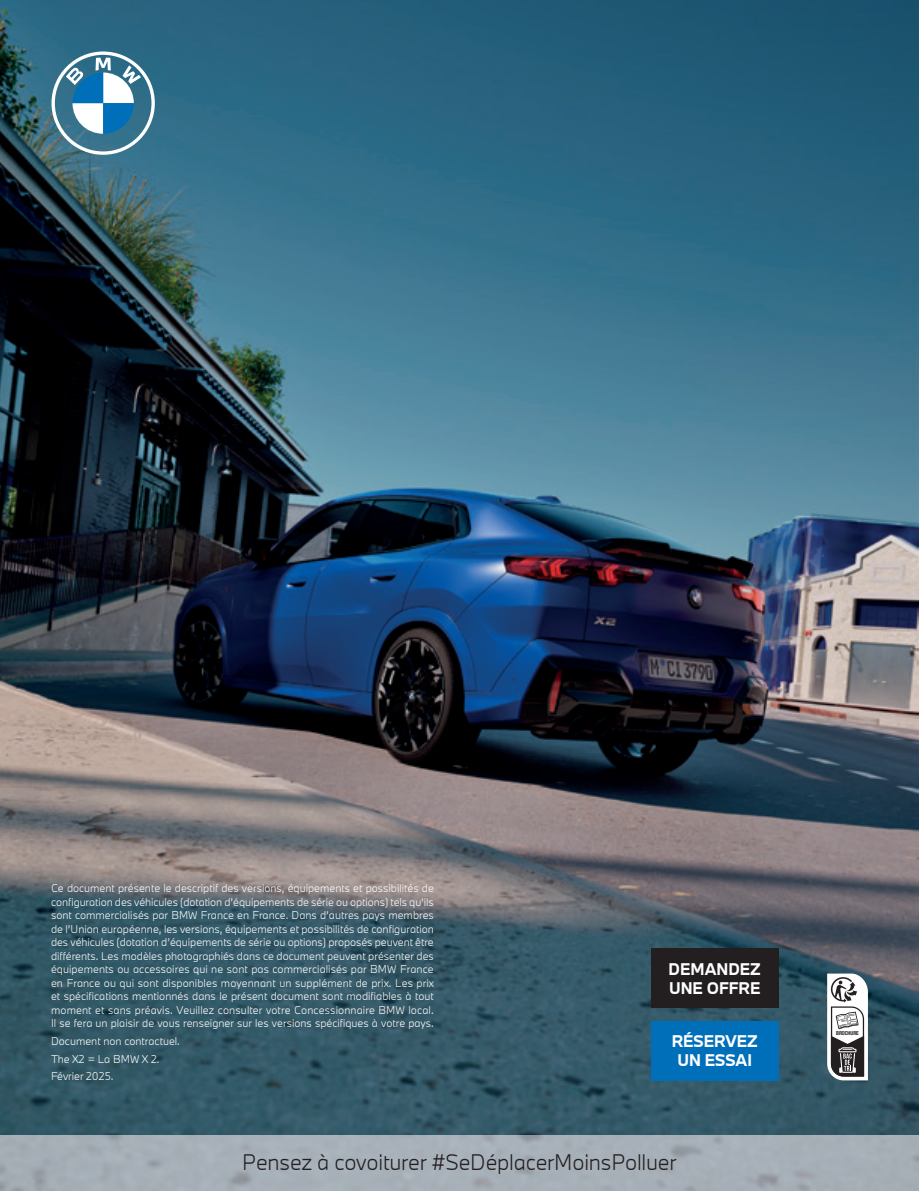
<style>
.page{position:relative;width:919px;height:1191px;background:#fff}
.page>*{position:absolute;margin:0;border:0;box-sizing:border-box;transform-origin:0 0}
.t1{font:300 21px "BMW Type Next Latin TT";letter-spacing:-.01em;color:#231f20}
.t2{font:700 15.75px/19.5px "BMW Type Next Latin TT";color:#fff;text-align:center}
.t3{font:300 10.5px/13.5px "BMW Type Next Latin TT";color:#fff;text-align:justify}
.t4{font:700 condensed 5.4px "Helvetica Neue";letter-spacing:-.02em;color:#231f20}
</style>
<div class="page">
<img style="left:0;top:0;width:918px;height:1135px">
<svg style="left:51px;top:51px;width:104px;height:104px"></svg>
<svg style="left:827px;top:973px;width:40px;height:107px"></svg>
<div style="left:651px;top:1020px;width:127px;height:60px;background:#006fba"></div>
<div style="left:651px;top:948px;width:127px;height:60px;background:#231f20"></div>
<p class="t3" style="left:51px;top:881px;width:384px">Ce document présente le descriptif des versions, équipements et possibilités de configuration des véhicules (dotation d’équipements de série ou options) tels qu’ils sont commercialisés par BMW France en France. Dans d’autres pays membres de l’Union européenne, les versions, équipements et possibilités de configuration des véhicules (dotation d’équipements de série ou options) proposés peuvent être différents. Les modèles photographiés dans ce document peuvent présenter des équipements ou accessoires qui ne sont pas commercialisés par BMW France en France ou qui sont disponibles moyennant un supplément de prix. Les prix et spécifications mentionnés dans le présent document sont modifiables à tout moment et sans préavis. Veuillez consulter votre Concessionnaire BMW local.<br>Il se fera un plaisir de vous renseigner sur les versions spécifiques à votre pays.</p>
<p class="t3" style="left:51px;top:1032px;width:130px;line-height:17.7px;text-align:left">Document non contractuel.<br>The X2 = La BMW X 2.<br>Février 2025.</p>
<h2 class="t2" style="left:668px;top:958px;width:94px;text-align:left">DEMANDEZ<br>UNE OFFRE</h2>
<h2 class="t2" style="left:671px;top:1031px;width:88px">RÉSERVEZ<br>UN ESSAI</h2>
<h1 class="t1" style="left:242px;top:1147px;width:436px">Pensez à covoiturer #SeDéplacerMoinsPolluer</h1>
<p class="t4" style="left:836px;top:1028px;width:24px">BROCHURE</p>
</div>
